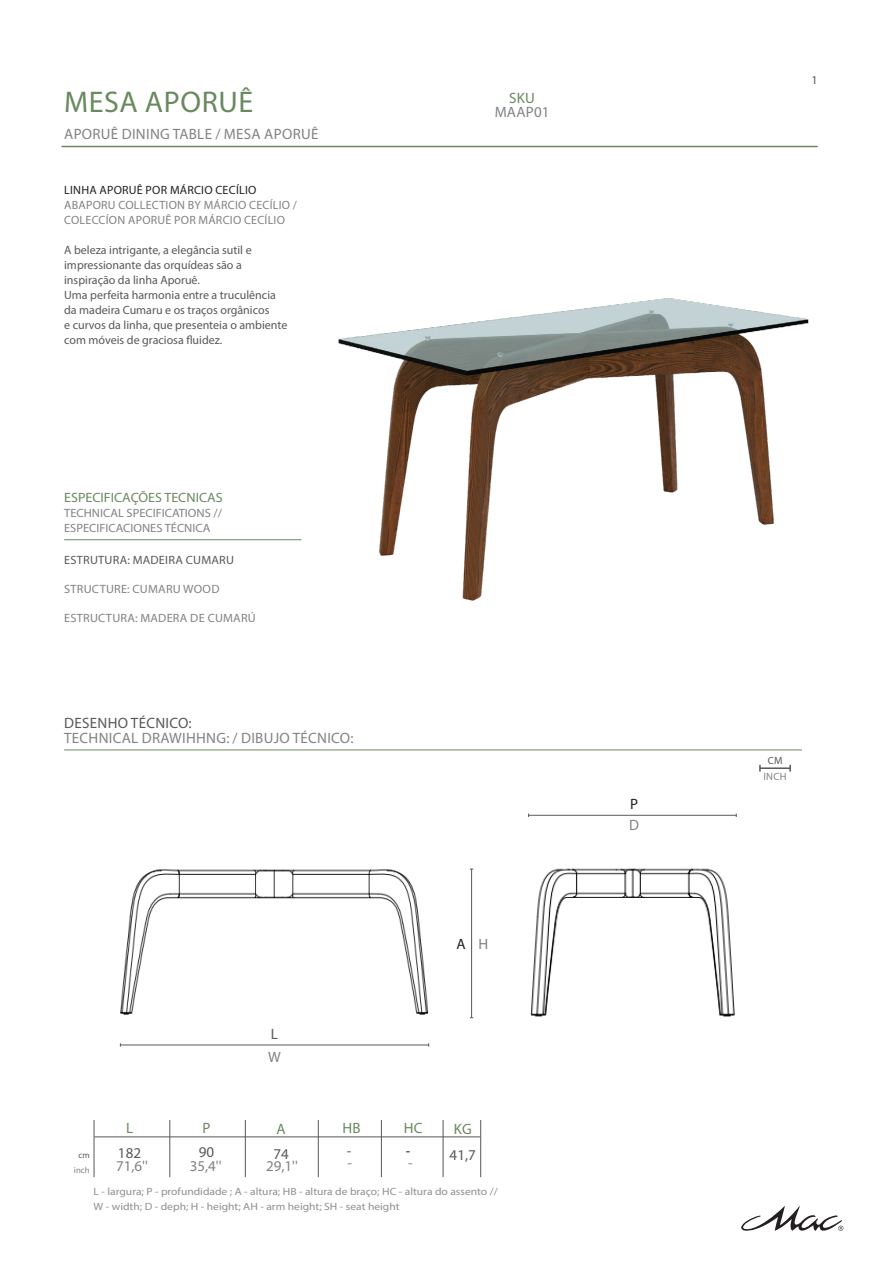
<style>
.page{position:relative;width:893px;height:1263px;background:#fff}
.page>*{position:absolute;margin:0;border:0;box-sizing:border-box;transform-origin:0 0}
.text{font:30px "Myriad Pro";letter-spacing:.02em;color:#69895e}
.text-2{font:15px "Myriad Pro";letter-spacing:.02em;color:#808285}
.text-3{font:15px "Myriad Pro";letter-spacing:.02em;color:#57585a}
.text-4{font:15px "Myriad Pro";letter-spacing:.02em;color:#69895e}
.text-5{font:15px "Myriad Pro";color:#231f20}
.t1{font:13.5px "Myriad Pro";color:#69895e;scale:1.04 1}
.text-6{font:12px "Myriad Pro";color:#57585a}
.text-7{font:12px "Myriad Pro";letter-spacing:.02em;color:#808285}
.text-8{font:12px "Myriad Pro";color:#808285;scale:1.04 1}
.text-9{font:12px "Myriad Pro";letter-spacing:.02em;color:#231f20}
.text-10{font:12px "Myriad Pro";letter-spacing:.02em;color:#57585a}
.t2{font:10.5px "Myriad Pro";color:#8d8f92;scale:1.1 1}
.text-11{font:10.5px "Myriad Pro";color:#808285}
.text-12{font:10.5px "Myriad Pro";color:#57585a}
.text-13{font:8.7px "Myriad Pro";color:#808285}
.text-14{font:8.7px "Myriad Pro";color:#57585a}
</style>
<div class="page">
<hr style="left:62px;top:146px;width:756px;height:1px;background:#69895e">
<svg style="left:741px;top:1206px;width:102px;height:25px"></svg>
<hr style="left:64px;top:750px;width:738px;height:1px;background:#69895e">
<hr style="left:64px;top:539px;width:237px;height:1px;background:#69895e">
<hr style="left:120px;top:1044px;width:309px;height:1px;background:#57585a">
<hr style="left:471px;top:869px;width:1px;height:149px;background:#57585a">
<hr style="left:529px;top:815px;width:207px;height:1px;background:#57585a">
<hr style="left:760px;top:767px;width:30px;height:2px;background:#57585a">
<hr style="left:94px;top:1136px;width:386px;height:1px;background:#57585a">
<hr style="left:169px;top:1120px;width:1px;height:57px;background:#57585a">
<hr style="left:245px;top:1120px;width:1px;height:57px;background:#57585a">
<hr style="left:318px;top:1120px;width:1px;height:57px;background:#57585a">
<hr style="left:94px;top:1120px;width:1px;height:57px;background:#57585a">
<hr style="left:381px;top:1120px;width:1px;height:57px;background:#57585a">
<hr style="left:443px;top:1120px;width:1px;height:57px;background:#57585a">
<hr style="left:480px;top:1120px;width:1px;height:57px;background:#57585a">
<img style="left:338px;top:298px;width:471px;height:303px">
<img style="left:120px;top:869px;width:309px;height:146px">
<img style="left:530px;top:869px;width:205px;height:148px">
<p class="text" style="left:64px;top:84px;width:191px">MESA APORUÊ</p>
<p class="text-2" style="left:64px;top:125px;width:256px">APORUÊ DINING TABLE / MESA APORUÊ</p>
<p class="text-9" style="left:64px;top:182px;width:194px">LINHA APORUÊ POR MÁRCIO CECÍLIO</p>
<p class="text-7" style="left:64px;top:197px;width:234px">ABAPORU COLLECTION BY MÁRCIO CECÍLIO /</p>
<p class="text-7" style="left:64px;top:212px;width:222px">COLECCÍON APORUÊ POR MÁRCIO CECÍLIO</p>
<p class="text-6" style="left:64px;top:242px;width:189px">A beleza intrigante, a elegância sutil e</p>
<p class="text-6" style="left:64px;top:257px;width:179px">impressionante das orquídeas são a</p>
<p class="text-6" style="left:64px;top:272px;width:137px">inspiração da linha Aporuê.</p>
<p class="text-6" style="left:64px;top:287px;width:213px">Uma perfeita harmonia entre a truculência</p>
<p class="text-6" style="left:64px;top:302px;width:207px">da madeira Cumaru e os traços orgânicos</p>
<p class="text-6" style="left:64px;top:317px;width:225px">e curvos da linha, que presenteia o ambiente</p>
<p class="text-6" style="left:64px;top:332px;width:160px">com móveis de graciosa fluidez.</p>
<p class="t1" style="left:64px;top:489px;width:154px">ESPECIFICAÇÕES TECNICAS</p>
<p class="text-8" style="left:64px;top:506px;width:153px">TECHNICAL SPECIFICATIONS //</p>
<p class="text-8" style="left:64px;top:521px;width:142px">ESPECIFICACIONES TÉCNICA</p>
<p class="text-10" style="left:64px;top:553px;width:171px">ESTRUTURA: MADEIRA CUMARU</p>
<p class="text-7" style="left:64px;top:581px;width:157px">STRUCTURE: CUMARU WOOD</p>
<p class="text-7" style="left:64px;top:610px;width:193px">ESTRUCTURA: MADERA DE CUMARÚ</p>
<p class="text-3" style="left:64px;top:714px;width:129px">DESENHO TÉCNICO:</p>
<p class="text-2" style="left:64px;top:729px;width:291px">TECHNICAL DRAWIHHNG: / DIBUJO TÉCNICO:</p>
<p class="text-3" style="left:271px;top:1025px;width:9px">L</p>
<p class="text-2" style="left:268px;top:1047px;width:14px">W</p>
<p class="text-4" style="left:509px;top:89px;width:27px">SKU</p>
<p class="text-2" style="left:495px;top:102px;width:56px">MAAP01</p>
<p class="text-5" style="left:456px;top:935px;width:11px">A</p>
<p class="text-2" style="left:478px;top:935px;width:11px">H</p>
<p class="text-4" style="left:342px;top:1118px;width:20px">HB</p>
<p class="text-4" style="left:404px;top:1118px;width:20px">HC</p>
<p class="text-3" style="left:347px;top:1143px;width:6px">-</p>
<p class="text-2" style="left:348px;top:1154px;width:6px">-</p>
<p class="text-4" style="left:203px;top:1118px;width:9px">P</p>
<p class="text-3" style="left:199px;top:1143px;width:17px">90</p>
<p class="text-4" style="left:126px;top:1119px;width:9px">L</p>
<p class="text-3" style="left:118px;top:1143px;width:25px">182</p>
<p class="text-4" style="left:454px;top:1120px;width:19px">KG</p>
<p class="text-3" style="left:450px;top:1146px;width:28px">41,7</p>
<p class="text-4" style="left:276px;top:1120px;width:11px">A</p>
<p class="text-3" style="left:273px;top:1144px;width:17px">74</p>
<p class="text-5" style="left:406px;top:1143px;width:6px">-</p>
<p class="text-2" style="left:408px;top:1155px;width:6px">-</p>
<p class="text-14" style="left:78px;top:1149px;width:13px">cm</p>
<p class="text-13" style="left:74px;top:1164px;width:17px">inch</p>
<p class="text-2" style="left:116px;top:1157px;width:33px">71,6''</p>
<p class="text-2" style="left:190px;top:1157px;width:33px">35,4''</p>
<p class="text-2" style="left:266px;top:1157px;width:33px">29,1''</p>
<p class="t2" style="left:94px;top:1185px;width:369px">L - largura; P - profundidade ; A - altura; HB - altura de braço; HC - altura do assento //</p>
<p class="t2" style="left:94px;top:1200px;width:280px">W - width; D - deph; H - height; AH - arm height; SH - seat height</p>
<p class="text-5" style="left:630px;top:794px;width:9px">P</p>
<p class="text-2" style="left:629px;top:816px;width:11px">D</p>
<p class="text-6" style="left:811px;top:72px;width:8px">1</p>
<p class="text-12" style="left:768px;top:754px;width:16px">CM</p>
<p class="text-11" style="left:764px;top:770px;width:24px">INCH</p>
</div>
